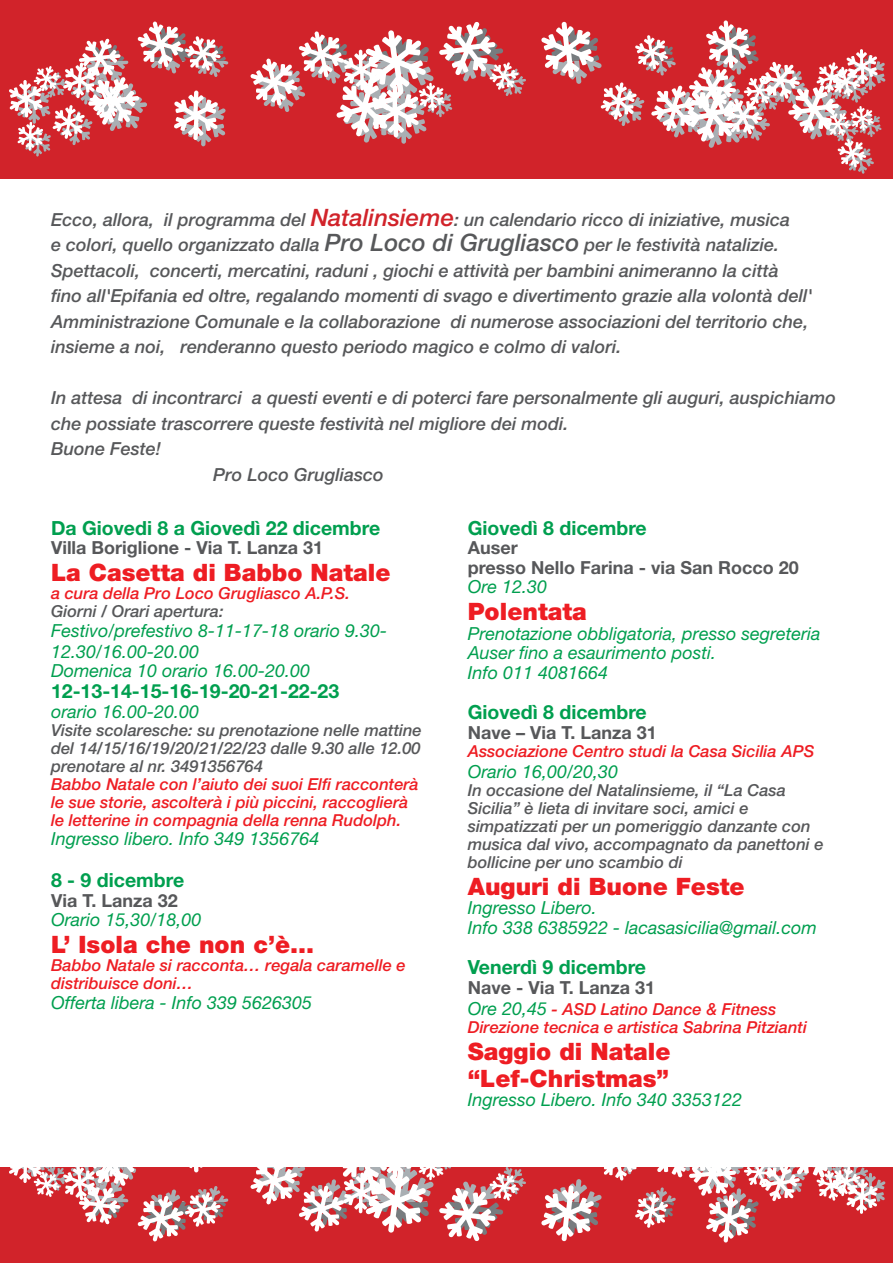
<style>
.page{position:relative;width:893px;height:1263px;background:#fff}
.page>*{position:absolute;margin:0;border:0;box-sizing:border-box;transform-origin:0 0}
.t1{font:900 24px/27px "Helvetica Neue LT Std";color:#ee1d23}
.t2{font:700 19.5px "Helvetica Neue LT Std";color:#009f4f}
.t3{font:italic 500 18px/25.5px "Helvetica Neue LT Std";color:#57585a}
.t4{font:italic 18px/19.5px "Helvetica Neue LT Std";color:#009f4f}
.t5{font:700 18px/19.5px "Helvetica Neue LT Std";color:#57585a}
.t6{font:italic 500 16.5px/18px "Helvetica Neue LT Std";color:#ee1d23}
.t7{font:italic 500 16.5px/18px "Helvetica Neue LT Std";color:#57585a;text-align:justify}
.s1{font-size:24px;color:#d1232a}
.s2{font-size:24px}
.s3{font-weight:400;font-size:18px;color:#009f4f}
</style>
<div class="page">
<div style="left:0;top:0;width:893px;height:179px;background:#d1232a"></div>
<svg style="left:9px;top:21px;width:219px;height:136px"></svg>
<svg style="left:250px;top:22px;width:276px;height:122px"></svg>
<svg style="left:541px;top:20px;width:345px;height:154px"></svg>
<div style="left:0;top:1167px;width:893px;height:96px;background:#d1232a"></div>
<svg style="left:9px;top:1167px;width:219px;height:74px"></svg>
<svg style="left:250px;top:1167px;width:276px;height:74px"></svg>
<svg style="left:541px;top:1167px;width:345px;height:75px"></svg>
<p class="t3" style="left:51px;top:206px;width:763px">Ecco, allora, il programma del <span class="s1">Natalinsieme</span>: un calendario ricco di iniziative, musica<br>e colori, quello organizzato dalla <span class="s2">Pro Loco di Grugliasco</span> per le festività natalizie.<br>Spettacoli, concerti, mercatini, raduni , giochi e attività per bambini animeranno la città fino all'Epifania ed oltre, regalando momenti di svago e divertimento grazie alla volontà dell' Amministrazione Comunale e la collaborazione di numerose associazioni del territorio che, insieme a noi, renderanno questo periodo magico e colmo di valori.</p>
<p class="t3" style="left:51px;top:385px;width:786px">In attesa di incontrarci a questi eventi e di poterci fare personalmente gli auguri, auspichiamo</p>
<p class="t3" style="left:51px;top:410px;width:519px">che possiate trascorrere queste festività nel migliore dei modi.</p>
<p class="t3" style="left:51px;top:436px;width:112px">Buone Feste!</p>
<p class="t3" style="left:213px;top:461px;width:172px">Pro Loco Grugliasco</p>
<p class="t2" style="left:51px;top:516px;width:331px">Da Giovedi 8 a Giovedì 22 dicembre</p>
<p class="t5" style="left:51px;top:538px;width:274px">Villa Boriglione - Via T. Lanza 31</p>
<h1 class="t1" style="left:51px;top:559px;width:341px">La Casetta di Babbo Natale</h1>
<p class="t6" style="left:51px;top:584px;width:300px">a cura della Pro Loco Grugliasco A.P.S.</p>
<p class="t7" style="left:51px;top:602px;width:174px">Giorni / Orari apertura:</p>
<p class="t4" style="left:51px;top:620px;width:338px;line-height:20.2px">Festivo/prefestivo 8-11-17-18 orario 9.30-<br>12.30/16.00-20.00<br>Domenica 10 orario 16.00-20.00</p>
<p class="t2" style="left:51px;top:679px;width:290px">12-13-14-15-16-19-20-21-22-23</p>
<p class="t4" style="left:51px;top:701px;width:150px">orario 16.00-20.00</p>
<p class="t7" style="left:51px;top:721px;width:372px">Visite scolaresche: su prenotazione nelle mattine del 14/15/16/19/20/21/22/23 dalle 9.30 alle 12.00 prenotare al nr. 3491356764</p>
<p class="t6" style="left:51px;top:775px;width:369px">Babbo Natale con l’aiuto dei suoi Elfi racconterà le sue storie, ascolterà i più piccini, raccoglierà le letterine in compagnia della renna Rudolph.</p>
<p class="t4" style="left:51px;top:829px;width:270px">Ingresso libero. Info 349 1356764</p>
<p class="t2" style="left:51px;top:868px;width:135px">8 - 9 dicembre</p>
<p class="t5" style="left:51px;top:890px;width:128px">Via T. Lanza 32</p>
<p class="t4" style="left:51px;top:910px;width:152px">Orario 15,30/18,00</p>
<h1 class="t1" style="left:51px;top:931px;width:265px">L’ Isola che non c’è…</h1>
<p class="t6" style="left:51px;top:956px;width:356px">Babbo Natale si racconta… regala caramelle e distribuisce doni…</p>
<p class="t4" style="left:51px;top:992px;width:263px">Offerta libera - Info 339 5626305</p>
<p class="t2" style="left:468px;top:516px;width:181px">Giovedì 8 dicembre</p>
<p class="t5" style="left:468px;top:538px;width:333px">Auser<br>presso Nello Farina - via San Rocco 20</p>
<p class="t4" style="left:468px;top:577px;width:81px">Ore 12.30</p>
<h1 class="t1" style="left:468px;top:598px;width:121px">Polentata</h1>
<p class="t4" style="left:468px;top:623px;width:354px">Prenotazione obbligatoria, presso segreteria<br>Auser fino a esaurimento posti.<br>Info 011 4081664</p>
<p class="t2" style="left:468px;top:700px;width:181px">Giovedì 8 dicembre</p>
<p class="t5" style="left:468px;top:722px;width:191px">Nave – Via T. Lanza 31</p>
<p class="t6" style="left:468px;top:742px;width:348px">Associazione Centro studi la Casa Sicilia APS</p>
<p class="t4" style="left:468px;top:761px;width:152px">Orario 16,00/20,30</p>
<p class="t7" style="left:468px;top:781px;width:357px;text-align:left">In occasione del Natalinsieme, il “La Casa Sicilia” è lieta di invitare soci, amici e simpatizzati per un pomeriggio danzante con musica dal vivo, accompagnato da panettoni e bollicine per uno scambio di</p>
<h1 class="t1" style="left:468px;top:873px;width:278px">Auguri di Buone Feste</h1>
<p class="t4" style="left:468px;top:898px;width:351px">Ingresso Libero.<br>Info 338 6385922 - lacasasicilia@gmail.com</p>
<p class="t2" style="left:468px;top:955px;width:180px">Venerdì 9 dicembre</p>
<p class="t5" style="left:468px;top:977px;width:189px">Nave - Via T. Lanza 31</p>
<p class="t6" style="left:468px;top:1000px;width:341px"><span class="s3">Ore 20,45</span> - ASD Latino Dance &amp; Fitness<br>Direzione tecnica e artistica Sabrina Pitzianti</p>
<h1 class="t1" style="left:468px;top:1038px;width:204px">Saggio di Natale “Lef-Christmas”</h1>
<p class="t4" style="left:468px;top:1090px;width:276px">Ingresso Libero. Info 340 3353122</p>
</div>
